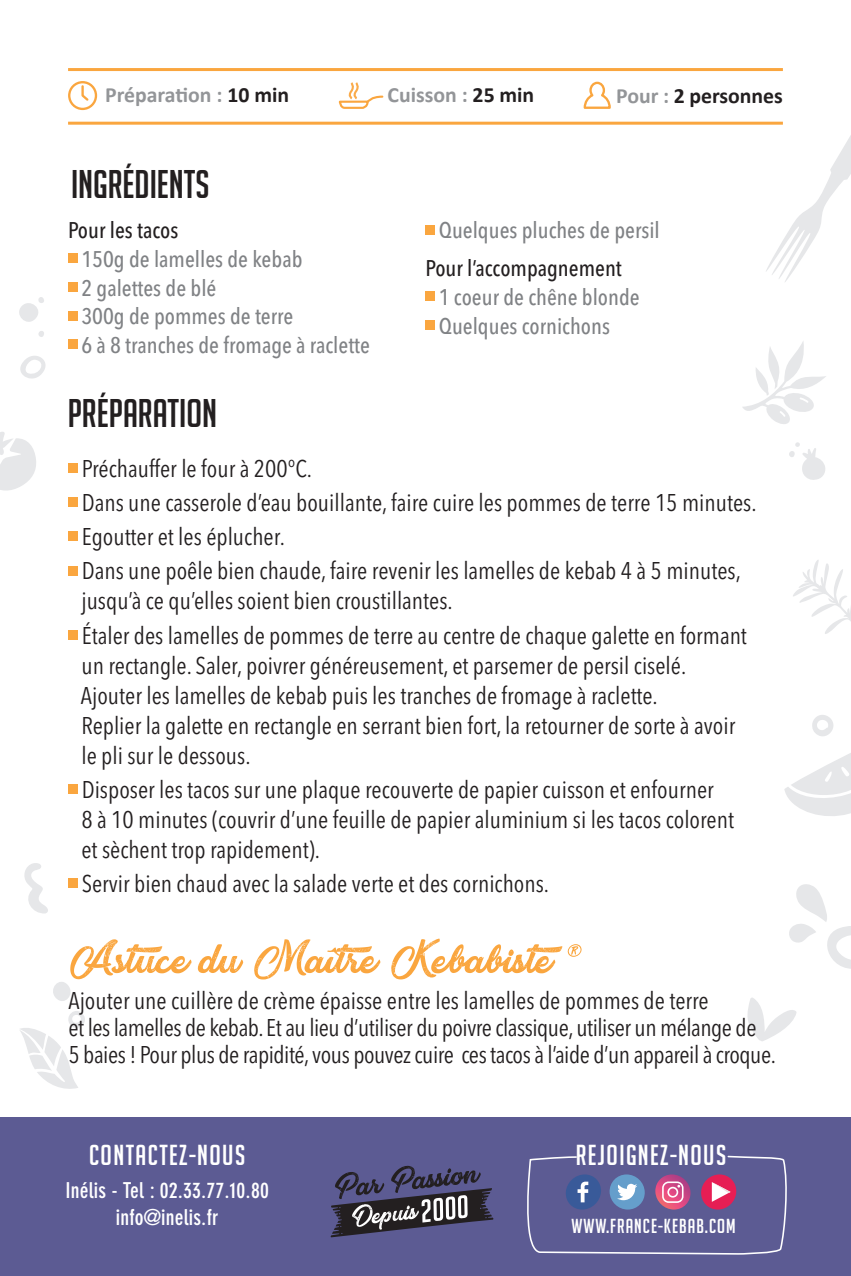
<style>
.page{position:relative;width:851px;height:1276px;background:#fff}
.page>*{position:absolute;margin:0;border:0;box-sizing:border-box;transform-origin:0 0}
.t1{font:54px "Atlantic Bentley";letter-spacing:.01em;color:#faa63f}
.t2{font:39px "Big Noodle Titling";color:#231f20}
.t3{font:28.2px "Big Noodle Titling";letter-spacing:.05em;color:#fff}
.t4{font:condensed 24px/30px "Avenir Next LT Pro";color:#231f20}
.t5{font:condensed 24px/27px "Avenir Next LT Pro";letter-spacing:-.02em;color:#231f20}
.t6{font:500 condensed 22.5px/28.8px "Avenir Next LT Pro";color:#808285}
.t7{font:500 condensed 22.5px "Avenir Next LT Pro";color:#231f20}
.t8{font:700 21.9px "Calibri";color:#939598}
.t9{font:700 21.9px "Calibri";color:#231f20}
.t10{font:700 condensed 21.6px/27px "DIN Neuzeit Grotesk Std";letter-spacing:.01em;color:#fff;text-align:center}
.t11{font:19.8px "Big Noodle Titling";letter-spacing:.05em;color:#fff}
.s1{color:#231f20}
.s2{color:#939598}
</style>
<div class="page">
<div style="left:0;top:1117px;width:850px;height:159px;background:#5c5b93"></div>
<svg style="left:330px;top:1165px;width:163px;height:72px"></svg>
<svg style="left:527px;top:1155px;width:260px;height:100px"></svg>
<svg style="left:747px;top:998px;width:49px;height:43px"></svg>
<svg style="left:764px;top:121px;width:86px;height:161px"></svg>
<svg style="left:742px;top:341px;width:84px;height:83px"></svg>
<svg style="left:789px;top:442px;width:36px;height:38px"></svg>
<svg style="left:784px;top:715px;width:66px;height:101px"></svg>
<svg style="left:789px;top:884px;width:61px;height:85px"></svg>
<svg style="left:793px;top:560px;width:57px;height:74px"></svg>
<svg style="left:20px;top:356px;width:26px;height:23px"></svg>
<svg style="left:19px;top:297px;width:25px;height:40px"></svg>
<svg style="left:24px;top:863px;width:24px;height:51px"></svg>
<svg style="left:0;top:432px;width:36px;height:59px"></svg>
<svg style="left:20px;top:982px;width:65px;height:107px"></svg>
<div style="left:68px;top:463px;width:9px;height:9px;background:#faa63f"></div>
<div style="left:68px;top:497px;width:9px;height:9px;background:#faa63f"></div>
<div style="left:68px;top:532px;width:9px;height:9px;background:#faa63f"></div>
<div style="left:68px;top:566px;width:9px;height:9px;background:#faa63f"></div>
<div style="left:68px;top:630px;width:9px;height:9px;background:#faa63f"></div>
<div style="left:68px;top:784px;width:9px;height:9px;background:#faa63f"></div>
<div style="left:68px;top:879px;width:9px;height:9px;background:#faa63f"></div>
<div style="left:68px;top:81px;width:29px;height:29px;border:2px solid #faa63f;border-radius:50%"></div>
<svg style="left:81px;top:84px;width:10px;height:17px"></svg>
<svg style="left:583px;top:81px;width:28px;height:28px"></svg>
<svg style="left:338px;top:82px;width:46px;height:27px"></svg>
<div style="left:68px;top:254px;width:9px;height:9px;background:#faa63f"></div>
<div style="left:68px;top:282px;width:9px;height:9px;background:#faa63f"></div>
<div style="left:68px;top:311px;width:9px;height:9px;background:#faa63f"></div>
<div style="left:68px;top:339px;width:9px;height:10px;background:#faa63f"></div>
<hr style="left:68px;top:122px;width:714px;height:3px;background:#faa63f">
<hr style="left:68px;top:68px;width:714px;height:3px;background:#faa63f">
<div style="left:425px;top:225px;width:9px;height:9px;background:#faa63f"></div>
<div style="left:425px;top:292px;width:9px;height:9px;background:#faa63f"></div>
<div style="left:425px;top:320px;width:9px;height:9px;background:#faa63f"></div>
<svg style="left:571px;top:946px;width:7px;height:8px"></svg>
<div style="left:567px;top:944px;width:15px;height:12px;border:1px solid #faa63f;border-radius:50%"></div>
<p class="t8" style="left:105px;top:80px;width:185px">Préparation : <span class="s1">10 min</span></p>
<p class="t8" style="left:387px;top:79px;width:148px">Cuisson : <span class="s1">25 min</span></p>
<p class="t9" style="left:616px;top:80px;width:168px"><span class="s2">Pour :</span> 2 personnes</p>
<h2 class="t2" style="left:71px;top:163px;width:140px">INGRÉDIENTS</h2>
<p class="t7" style="left:68px;top:217px;width:112px">Pour les tacos</p>
<p class="t6" style="left:81px;top:245px;width:290px">150g de lamelles de kebab<br>2 galettes de blé<br>300g de pommes de terre<br>6 à 8 tranches de fromage à raclette</p>
<h2 class="t2" style="left:68px;top:392px;width:151px">PRÉPARATION</h2>
<p class="t6" style="left:439px;top:216px;width:222px">Quelques pluches de persil</p>
<p class="t7" style="left:425px;top:255px;width:198px">Pour l’accompagnement</p>
<p class="t6" style="left:439px;top:283px;width:202px">1 coeur de chêne blonde<br>Quelques cornichons</p>
<p class="t4" style="left:82px;top:451px;width:676px;line-height:34.2px">Préchauffer le four à 200°C.<br>Dans une casserole d’eau bouillante, faire cuire les pommes de terre 15 minutes.<br>Egoutter et les éplucher.<br>Dans une poêle bien chaude, faire revenir les lamelles de kebab 4 à 5 minutes,</p>
<p class="t4" style="left:81px;top:584px;width:667px;line-height:34.2px">jusqu’à ce qu’elles soient bien croustillantes.<br>Étaler des lamelles de pommes de terre au centre de chaque galette en formant</p>
<p class="t4" style="left:81px;top:650px;width:655px">un rectangle. Saler, poivrer généreusement, et parsemer de persil ciselé.<br>Ajouter les lamelles de kebab puis les tranches de fromage à raclette.<br>Replier la galette en rectangle en serrant bien fort, la retourner de sorte à avoir le pli sur le dessous.</p>
<p class="t4" style="left:81px;top:774px;width:654px">Disposer les tacos sur une plaque recouverte de papier cuisson et enfourner<br>8 à 10 minutes (couvrir d’une feuille de papier aluminium si les tacos colorent et sèchent trop rapidement).</p>
<p class="t4" style="left:82px;top:868px;width:469px">Servir bien chaud avec la salade verte et des cornichons.</p>
<h1 class="t1" style="left:68px;top:929px;width:486px">Astuce du Maître Kebabiste</h1>
<p class="t5" style="left:68px;top:987px;width:708px">Ajouter une cuillère de crème épaisse entre les lamelles de pommes de terre<br>et les lamelles de kebab. Et au lieu d’utiliser du poivre classique, utiliser un mélange de<br>5 baies ! Pour plus de rapidité, vous pouvez cuire ces tacos à l’aide d’un appareil à croque.</p>
<p class="t3" style="left:89px;top:1139px;width:158px">CONTACTEZ-NOUS</p>
<p class="t3" style="left:575px;top:1139px;width:152px">REJOIGNEZ-NOUS</p>
<p class="t10" style="left:65px;top:1177px;width:205px">Inélis - Tel : 02.33.77.10.80 info@inelis.fr</p>
<p class="t11" style="left:571px;top:1215px;width:166px">WWW.FRANCE-KEBAB.COM</p>
</div>
